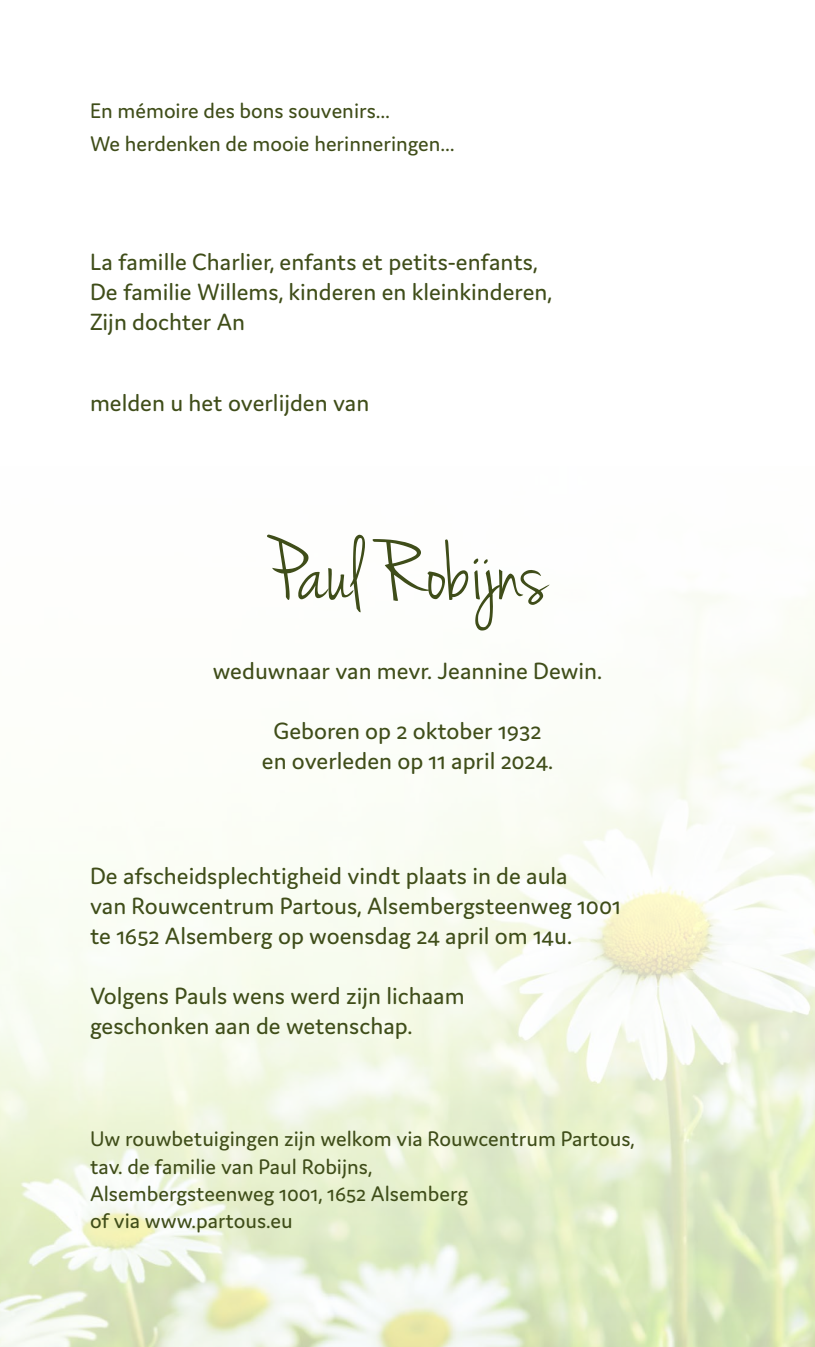
<style>
.page{position:relative;width:815px;height:1347px;background:#fff}
.page>*{position:absolute;margin:0;border:0;box-sizing:border-box;transform-origin:0 0}
.t1{font:92.5px "Jenna Sue";color:#3f4d19}
.t2{font:25px/30px "Domus";color:#3f4d19}
.t3{font:22.5px/27px "Domus";color:#3f4d19}
</style>
<div class="page">
<img style="left:0;top:593px;width:815px;height:753px">
<p class="t3" style="left:90px;top:94px;width:366px;line-height:33px">En mémoire des bons souvenirs…<br>We herdenken de mooie herinneringen…</p>
<p class="t2" style="left:90px;top:246px;width:464px">La famille Charlier, enfants et petits-enfants,<br>De familie Willems, kinderen en kleinkinderen,<br>Zijn dochter An</p>
<p class="t2" style="left:90px;top:387px;width:281px">melden u het overlijden van</p>
<h1 class="t1" style="left:268px;top:519px;width:280px">Paul Robijns</h1>
<p class="t2" style="left:213px;top:656px;width:391px">weduwnaar van mevr. Jeannine Dewin.</p>
<p class="t2" style="left:262px;top:716px;width:293px;text-align:center">Geboren op 2 oktober 1932 en overleden op 11 april 2024.</p>
<p class="t2" style="left:90px;top:861px;width:532px">De afscheidsplechtigheid vindt plaats in de aula<br>van Rouwcentrum Partous, Alsembergsteenweg 1001 te 1652 Alsemberg op woensdag 24 april om 14u.</p>
<p class="t2" style="left:90px;top:981px;width:376px">Volgens Pauls wens werd zijn lichaam geschonken aan de wetenschap.</p>
<p class="t3" style="left:90px;top:1125px;width:546px">Uw rouwbetuigingen zijn welkom via Rouwcentrum Partous, tav. de familie van Paul Robijns,<br>Alsembergsteenweg 1001, 1652 Alsemberg<br>of via www.partous.eu</p>
</div>
